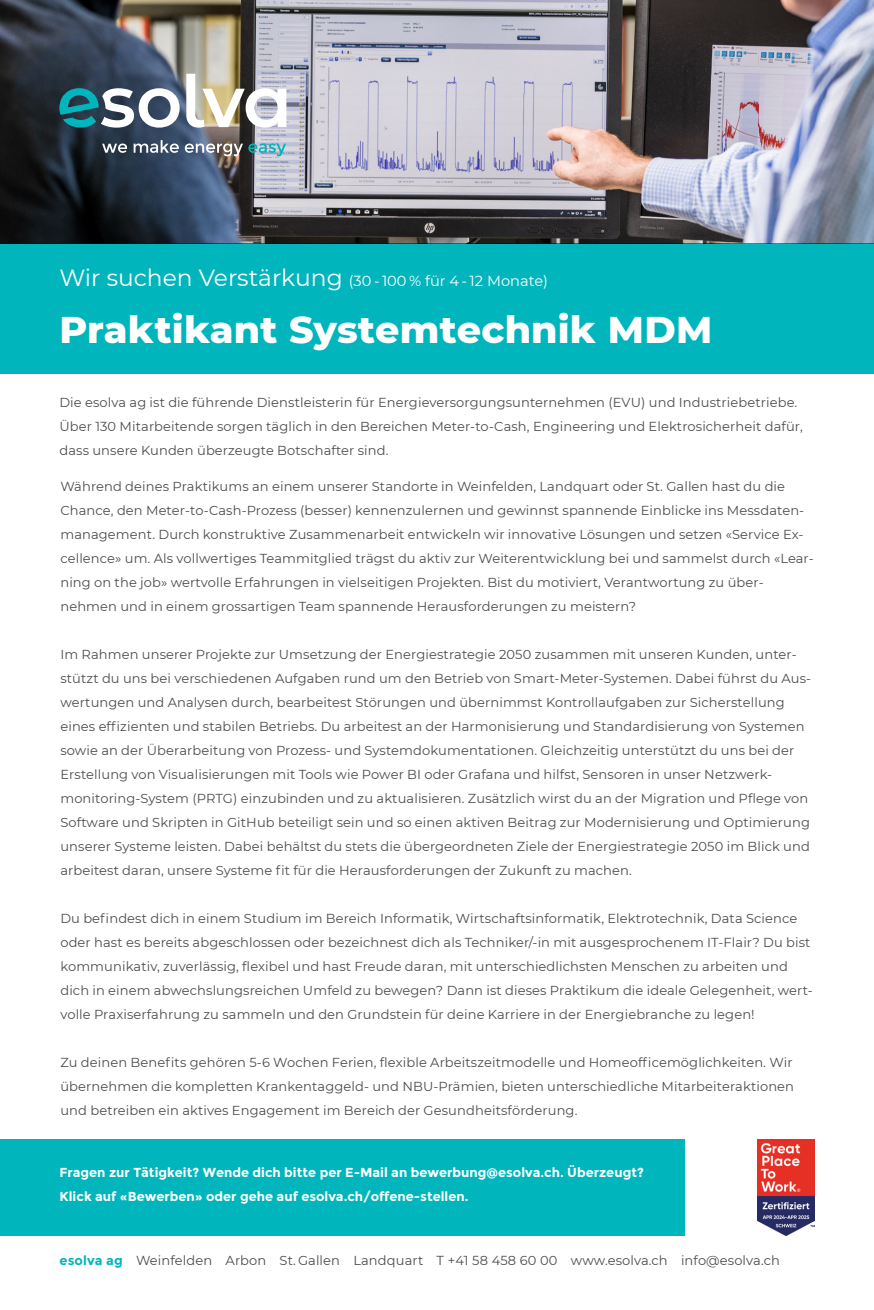
<style>
.page{position:relative;width:874px;height:1310px;background:#fff}
.page>*{position:absolute;margin:0;border:0;box-sizing:border-box;transform-origin:0 0}
.INS_Titel_30{font:800 38px "Montserrat";letter-spacing:.005em;color:#fff}
.INS_Claim_16{font:14.6px "Montserrat";color:#fff}
.GT_6_5_Regular{font:13px/24px "Montserrat";letter-spacing:.01em;color:#4b4c4d}
.UT_7_5_Bold{font:700 13px/24px "Montserrat";color:#fff}
.s1{font-size:23.4px}
.s2{font-weight:700;color:#00b6bc}
</style>
<div class="page">
<img style="left:0;top:0;width:873px;height:243px">
<div style="left:0;top:243px;width:873px;height:131px;background:#00b6bc"></div>
<svg style="left:59px;top:88px;width:120px;height:40px"></svg>
<svg style="left:186px;top:74px;width:100px;height:54px"></svg>
<svg style="left:102px;top:144px;width:25px;height:9px"></svg>
<svg style="left:133px;top:140px;width:46px;height:13px"></svg>
<svg style="left:185px;top:144px;width:101px;height:12px"></svg>
<div style="left:0;top:1139px;width:684px;height:96px;background:#00b6bc"></div>
<img style="left:757px;top:1139px;width:57px;height:96px">
<p class="INS_Claim_16" style="left:59px;top:271px;width:490px"><span class="s1">Wir suchen Verstärkung</span> (30 - 100 % für 4 - 12 Monate)</p>
<p class="INS_Titel_30" style="left:59px;top:302px;width:654px">Praktikant Systemtechnik MDM</p>
<p class="GT_6_5_Regular" style="left:59px;top:390px;width:744px">Die esolva ag ist die führende Dienstleisterin für Energieversorgungsunternehmen (EVU) und Industriebetriebe.<br>Über 130 Mitarbeitende sorgen täglich in den Bereichen Meter-to-Cash, Engineering und Elektrosicherheit dafür,</p>
<p class="GT_6_5_Regular" style="left:59px;top:438px;width:330px">dass unsere Kunden überzeugte Botschafter sind.</p>
<p class="GT_6_5_Regular" style="left:60px;top:473px;width:754px">Während deines Praktikums an einem unserer Standorte in Weinfelden, Landquart oder St. Gallen hast du die Chance, den Meter-to-Cash-Prozess (besser) kennenzulernen und gewinnst spannende Einblicke ins Messdaten&shy;management. Durch konstruktive Zusammenarbeit entwickeln wir innovative Lösungen und setzen «Service Ex&shy;cellence» um. Als vollwertiges Teammitglied trägst du aktiv zur Weiterentwicklung bei und sammelst durch «Lear&shy;ning on the job» wertvolle Erfahrungen in vielseitigen Projekten. Bist du motiviert, Verantwortung zu über&shy;nehmen und in einem grossartigen Team spannende Herausforderungen zu meistern?</p>
<p class="GT_6_5_Regular" style="left:60px;top:641px;width:751px">Im Rahmen unserer Projekte zur Umsetzung der Energiestrategie 2050 zusammen mit unseren Kunden, unter&shy;stützt du uns bei verschiedenen Aufgaben rund um den Betrieb von Smart-Meter-Systemen. Dabei führst du Aus&shy;wertungen und Analysen durch, bearbeitest Störungen und übernimmst Kontrollaufgaben zur Sicherstellung eines effizienten und stabilen Betriebs. Du arbeitest an der Harmonisierung und Standardisierung von Systemen sowie an der Überarbeitung von Prozess- und Systemdokumentationen. Gleichzeitig unterstützt du uns bei der Erstellung von Visualisierungen mit Tools wie Power BI oder Grafana und hilfst, Sensoren in unser Netzwerk&shy;monitoring-System (PRTG) einzubinden und zu aktualisieren. Zusätzlich wirst du an der Migration und Pflege von Software und Skripten in GitHub beteiligt sein und so einen aktiven Beitrag zur Modernisierung und Optimierung unserer Systeme leisten. Dabei behältst du stets die übergeordneten Ziele der Energiestrategie 2050 im Blick und arbeitest daran, unsere Systeme fit für die Herausforderungen der Zukunft zu machen.</p>
<p class="GT_6_5_Regular" style="left:60px;top:905px;width:753px">Du befindest dich in einem Studium im Bereich Informatik, Wirtschaftsinformatik, Elektrotechnik, Data Science oder hast es bereits abgeschlossen oder bezeichnest dich als Techniker/-in mit ausgesprochenem IT-Flair? Du bist kommunikativ, zuverlässig, flexibel und hast Freude daran, mit unterschiedlichsten Menschen zu arbeiten und dich in einem abwechslungsreichen Umfeld zu bewegen? Dann ist dieses Praktikum die ideale Gelegenheit, wert&shy;volle Praxiserfahrung zu sammeln und den Grundstein für deine Karriere in der Energiebranche zu legen!</p>
<p class="GT_6_5_Regular" style="left:60px;top:1049px;width:734px;text-align:justify">Zu deinen Benefits gehören 5-6 Wochen Ferien, flexible Arbeitszeitmodelle und Homeofficemöglichkeiten. Wir übernehmen die kompletten Krankentaggeld- und NBU-Prämien, bieten unterschiedliche Mitarbeiteraktionen und betreiben ein aktives Engagement im Bereich der Gesundheitsförderung.</p>
<p class="UT_7_5_Bold" style="left:60px;top:1160px;width:585px">Fragen zur Tätigkeit? Wende dich bitte per E-Mail an bewerbung@esolva.ch. Überzeugt?<br>Klick auf «Bewerben» oder gehe auf esolva.ch/offene-stellen.</p>
<p class="GT_6_5_Regular" style="left:60px;top:1247px;width:721px"><span class="s2">esolva ag</span> Weinfelden Arbon St. Gallen Landquart T +41 58 458 60 00 www.esolva.ch info@esolva.ch</p>
</div>
